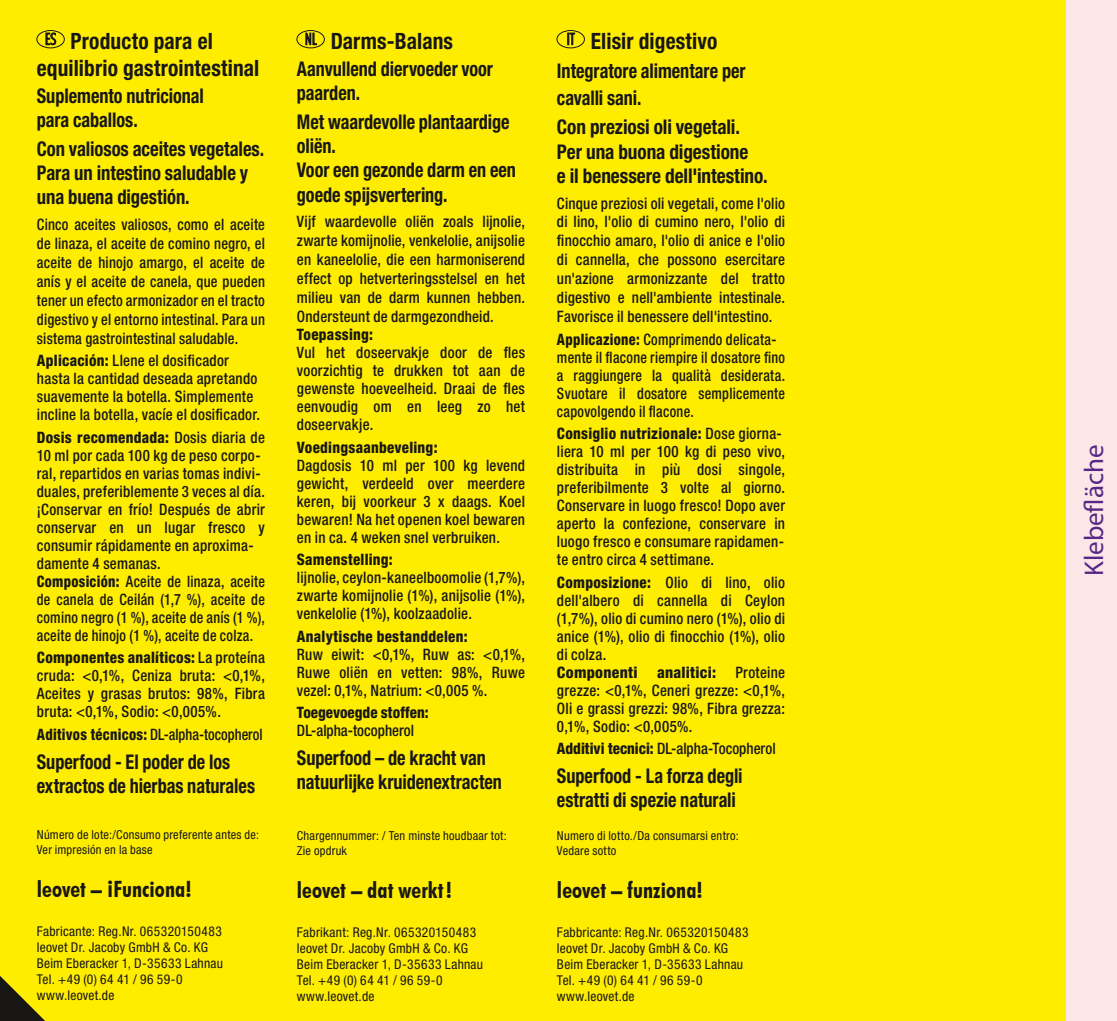
<style>
.page{position:relative;width:1117px;height:1021px;background:#fff}
.page>*{position:absolute;margin:0;border:0;box-sizing:border-box;transform-origin:0 0}
.t1{font:27px "Myriad Pro";color:#562785}
.t2{font:700 condensed 22.5px/27px "Helvetica Neue LT Pro";letter-spacing:.005em;color:#181716;scale:.95 1}
.t3{font:700 condensed 22.5px "Futura BT";letter-spacing:.005em;color:#181716}
.t4{font:700 condensed 20.25px/24.3px "Helvetica Neue LT Pro";letter-spacing:-.005em;color:#181716;scale:.9 1}
.t5{font:700 condensed 20.25px/24.3px "Helvetica Neue LT Pro";letter-spacing:-.005em;color:#181716;scale:.92 1}
.t6{font:700 condensed 20.25px/24.3px "Helvetica Neue LT Pro";letter-spacing:-.005em;color:#181716;scale:.95 1}
.t7{font:500 condensed 15.75px/18px "Helvetica Neue LT Pro";letter-spacing:.02em;color:#181716;text-align:justify;scale:.95 1}
.t8{font:500 condensed 15.75px/18.9px "Helvetica Neue LT Pro";letter-spacing:.02em;color:#181716;text-align:justify;scale:.92 1}
.t9{font:500 condensed 15.75px/18px "Helvetica Neue LT Pro";letter-spacing:.02em;color:#181716;scale:.9 1}
.t10{font:800 condensed 15.75px "Helvetica Neue LT Pro";letter-spacing:.015em;color:#181716;scale:.95 1}
.t11{font:500 condensed 15.75px "Helvetica Neue LT Pro";color:#181716;scale:.95 1}
.t12{font:500 condensed 15.75px "Helvetica Neue LT Pro";color:#181716;scale:.91 1}
.t13{font:condensed 13.5px/16.2px "Helvetica Neue LT Pro";letter-spacing:.02em;color:#181716}
.t14{font:condensed 12.38px/14.8px "Helvetica Neue LT Pro";letter-spacing:.015em;color:#181716}
.s1{font-weight:800}
</style>
<div class="page">
<div style="left:0;top:0;width:1065px;height:1020px;background:#ffed00"></div>
<div style="left:1065px;top:0;width:51px;height:1020px;background:#fce6e7"></div>
<div style="left:37px;top:30px;width:28px;height:18px;border:1px solid #181716;border-radius:50%"></div>
<svg style="left:45px;top:32px;width:11px;height:13px"></svg>
<div style="left:296px;top:30px;width:28px;height:18px;border:1px solid #181716;border-radius:50%"></div>
<svg style="left:305px;top:30px;width:12px;height:17px"></svg>
<div style="left:556px;top:30px;width:28px;height:18px;border:1px solid #181716;border-radius:50%"></div>
<svg style="left:567px;top:32px;width:8px;height:13px"></svg>
<svg style="left:0;top:976px;width:44px;height:44px"></svg>
<h2 class="t2" style="left:37px;top:28px;width:236px;text-indent:8px"><sup>ES</sup> Producto para el equilibrio gastrointestinal</h2>
<p class="t4" style="left:37px;top:83px;width:187px">Suplemento nutricional para caballos.</p>
<p class="t5" style="left:37px;top:137px;width:249px">Con valiosos aceites vegetales.<br>Para un intestino saludable y una buena digestión.</p>
<p class="t8" style="left:37px;top:215px;width:249px">Cinco aceites valiosos, como el aceite de linaza, el aceite de comino negro, el aceite de hinojo amargo, el aceite de anís y el aceite de canela, que pueden tener un efecto armonizador en el tracto digestivo y el entorno intestinal. Para un sistema gastrointestinal saludable.</p>
<p class="t7" style="left:37px;top:351px;width:236px;text-align:left"><span class="s1">Aplicación:</span> Llene el dosificador hasta la cantidad deseada apretando suavemente la botella. Simplemente incline la botella, vacíe el dosificador.</p>
<p class="t7" style="left:37px;top:428px;width:241px;text-align:left"><span class="s1">Dosis recomendada:</span> Dosis diaria de 10 ml por cada 100 kg de peso corpo&shy;ral, repartidos en varias tomas indivi&shy;duales, preferiblemente 3 veces al día. ¡Conservar en frío! Después de abrir conservar en un lugar fresco y consumir rápidamente en aproxima&shy;damente 4 semanas.<br><span class="s1">Composición:</span> Aceite de linaza, aceite de canela de Ceilán (1,7 %), aceite de comino negro (1 %), aceite de anís (1 %), aceite de hinojo (1 %), aceite de colza.</p>
<p class="t7" style="left:37px;top:648px;width:241px"><span class="s1">Componentes analíticos:</span> La proteína cruda: &lt;0,1%, Ceniza bruta: &lt;0,1%, Aceites y grasas brutos: 98%, Fibra bruta: &lt;0,1%, Sodio: &lt;0,005%.</p>
<p class="t12" style="left:37px;top:724px;width:250px"><span class="s1">Aditivos técnicos:</span> DL-alpha-tocopherol</p>
<p class="t4" style="left:37px;top:749px;width:244px">Superfood - El poder de los extractos de hierbas naturales</p>
<p class="t14" style="left:37px;top:827px;width:224px">Número de lote:/Consumo preferente antes de:<br>Ver impresión en la base</p>
<h2 class="t3" style="left:37px;top:875px;width:156px">leovet – ¡Funciona!</h2>
<p class="t13" style="left:37px;top:922px;width:188px">Fabricante: Reg.Nr. 065320150483 leovet Dr. Jacoby GmbH &amp; Co. KG<br>Beim Eberacker 1, D-35633 Lahnau<br>Tel. +49 (0) 64 41 / 96 59-0 www.leovet.de</p>
<h2 class="t2" style="left:305px;top:28px;width:157px"><sup>NL</sup> Darms-Balans</h2>
<p class="t4" style="left:297px;top:56px;width:219px">Aanvullend diervoeder voor paarden.</p>
<p class="t4" style="left:297px;top:110px;width:245px">Met waardevolle plantaardige oliën.<br>Voor een gezonde darm en een goede spijsvertering.</p>
<p class="t7" style="left:297px;top:212px;width:241px;line-height:18.9px">Vijf waardevolle oliën zoals lijnolie, zwarte komijnolie, venkelolie, anijsolie en kaneelolie, die een harmoniserend effect op hetverteringsstelsel en het milieu van de darm kunnen hebben.<br>Ondersteunt de darmgezondheid.</p>
<p class="t10" style="left:297px;top:325px;width:82px">Toepassing:</p>
<p class="t7" style="left:297px;top:343px;width:241px">Vul het doseervakje door de fles voorzichtig te drukken tot aan de gewenste hoeveelheid. Draai de fles eenvoudig om en leeg zo het doseervakje.</p>
<p class="t10" style="left:297px;top:437px;width:149px">Voedingsaanbeveling:</p>
<p class="t7" style="left:297px;top:456px;width:241px">Dagdosis 10 ml per 100 kg levend gewicht, verdeeld over meerdere keren, bij voorkeur 3 x daags. Koel bewaren! Na het openen koel bewaren en in ca. 4 weken snel verbruiken.</p>
<p class="t10" style="left:297px;top:550px;width:102px">Samenstelling:</p>
<p class="t7" style="left:297px;top:568px;width:241px">lijnolie, ceylon-kaneelboomolie (1,7%), zwarte komijnolie (1%), anijsolie (1%), venkelolie (1%), koolzaadolie.</p>
<p class="t10" style="left:297px;top:626px;width:181px">Analytische bestanddelen:</p>
<p class="t7" style="left:297px;top:645px;width:241px">Ruw eiwit: &lt;0,1%, Ruw as: &lt;0,1%, Ruwe oliën en vetten: 98%, Ruwe vezel: 0,1%, Natrium: &lt;0,005 %.</p>
<p class="t10" style="left:297px;top:703px;width:140px">Toegevoegde stoffen:</p>
<p class="t11" style="left:297px;top:721px;width:125px">DL-alpha-tocopherol</p>
<p class="t4" style="left:297px;top:745px;width:229px">Superfood – de kracht van natuurlijke kruidenextracten</p>
<p class="t14" style="left:297px;top:828px;width:211px">Chargennummer: / Ten minste houdbaar tot:<br>Zie opdruk</p>
<h2 class="t3" style="left:297px;top:876px;width:157px">leovet – dat werkt!</h2>
<p class="t13" style="left:297px;top:923px;width:188px">Fabrikant: Reg.Nr. 065320150483 leovet Dr. Jacoby GmbH &amp; Co. KG<br>Beim Eberacker 1, D-35633 Lahnau<br>Tel. +49 (0) 64 41 / 96 59-0 www.leovet.de</p>
<h2 class="t2" style="left:566px;top:28px;width:160px"><sup>IT</sup> Elisir digestivo</h2>
<p class="t4" style="left:557px;top:57px;width:211px;line-height:27.9px">Integratore alimentare per cavalli sani.<br>Con preziosi oli vegetali.</p>
<p class="t6" style="left:557px;top:139px;width:223px">Per una buona digestione<br>e il benessere dell'intestino.</p>
<p class="t7" style="left:557px;top:193px;width:241px;line-height:18.9px">Cinque preziosi oli vegetali, come l'olio di lino, l'olio di cumino nero, l'olio di finocchio amaro, l'olio di anice e l'olio di cannella, che possono esercitare un'azione armonizzante del tratto digestivo e nell'ambiente intestinale.<br>Favorisce il benessere dell'intestino.</p>
<p class="t9" style="left:557px;top:330px;width:255px"><span class="s1">Applicazione:</span> Comprimendo delicata&shy;mente il flacone riempire il dosatore fino a raggiungere la qualità desiderata.<br>Svuotare il dosatore semplicemente capovolgendo il flacone.</p>
<p class="t7" style="left:557px;top:424px;width:241px;text-align:left"><span class="s1">Consiglio nutrizionale:</span> Dose giorna&shy;liera 10 ml per 100 kg di peso vivo, distribuita in più dosi singole, preferibilmente 3 volte al giorno.<br>Conservare in luogo fresco! Dopo aver aperto la confezione, conservare in luogo fresco e consumare rapidamen&shy;te entro circa 4 settimane.</p>
<p class="t7" style="left:557px;top:573px;width:241px;text-align:left"><span class="s1">Composizione:</span> Olio di lino, olio dell'albero di cannella di Ceylon (1,7%), olio di cumino nero (1%), olio di anice (1%), olio di finocchio (1%), olio di colza.<br><span class="s1">Componenti analitici:</span> Proteine grezze: &lt;0,1%, Ceneri grezze: &lt;0,1%,<br>Oli e grassi grezzi: 98%, Fibra grezza:<br>0,1%, Sodio: &lt;0,005%.</p>
<p class="t11" style="left:557px;top:739px;width:232px"><span class="s1">Additivi tecnici:</span> DL-alpha-Tocopherol</p>
<p class="t4" style="left:557px;top:763px;width:208px">Superfood - La forza degli estratti di spezie naturali</p>
<p class="t14" style="left:557px;top:828px;width:183px">Numero di lotto./Da consumarsi entro:<br>Vedare sotto</p>
<h2 class="t3" style="left:557px;top:876px;width:147px">leovet – funziona!</h2>
<p class="t13" style="left:557px;top:923px;width:193px">Fabbricante: Reg.Nr. 065320150483 leovet Dr. Jacoby GmbH &amp; Co. KG<br>Beim Eberacker 1, D-35633 Lahnau<br>Tel. +49 (0) 64 41 / 96 59-0 www.leovet.de</p>
<h1 class="t1" style="left:1077px;top:576px;width:133px;rotate:-90deg">Klebe äche</h1>
</div>
